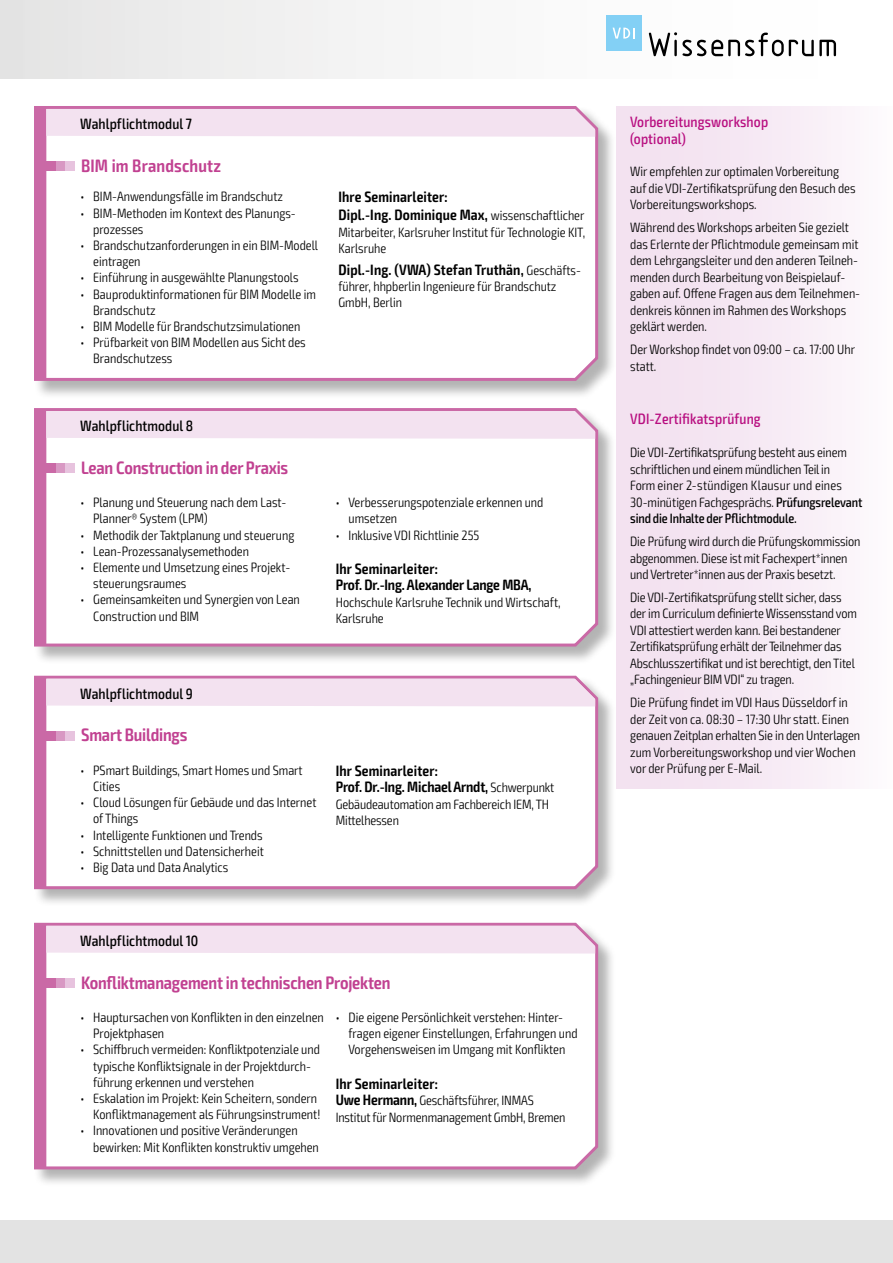
<style>
.page{position:relative;width:893px;height:1263px;background:#fff}
.page>*{position:absolute;margin:0;border:0;box-sizing:border-box;transform-origin:0 0}
.t1{font:600 condensed 18px "Exo 2";letter-spacing:-.01em;color:#c14191}
.t2{font:600 condensed 18px "Exo 2";letter-spacing:.01em;color:#c14191}
.t3{font:600 condensed 15px/18px "Exo 2";letter-spacing:.01em;color:#000}
.t4{font:600 condensed 15px/16.5px "Exo 2";letter-spacing:-.01em;color:#000}
.t5{font:500 condensed 15px "Exo 2";letter-spacing:.005em;color:#000}
.t6{font:500 condensed 15px/16.5px "Exo 2";letter-spacing:.01em;color:#b80e80}
.t7{font:300 condensed 13.5px/16.5px "Exo 2";color:#000}
.s1{font-weight:300;font-size:13.5px}
.s2{font-weight:600;font-size:15px}
.s3{font-weight:500}
</style>
<div class="page">
<div style="left:0;top:1220px;width:893px;height:43px;background:#e3e3e3"></div>
<div style="left:617px;top:106px;width:276px;height:682px;background:linear-gradient(to right,#f1ddee,#fcf8fc)"></div>
<div style="left:1px;top:0;width:892px;height:79px;background:linear-gradient(to right,#e7e7e7,#fff)"></div>
<div style="left:0;top:0;width:23px;height:79px;background:#e3e3e3"></div>
<svg style="left:649px;top:32px;width:187px;height:24px"></svg>
<div style="left:606px;top:15px;width:36px;height:36px;background:#83d0f5"></div>
<svg style="left:613px;top:28px;width:21px;height:11px"></svg>
<div style="left:34px;top:106px;width:582px;height:293px;background:#000;opacity:.3"></div>
<svg style="left:34px;top:106px;width:566px;height:276px"></svg>
<svg style="left:36px;top:107px;width:559px;height:272px"></svg>
<div style="left:50px;top:161px;width:25px;height:10px;background:#e7c3de"></div>
<div style="left:48px;top:161px;width:17px;height:10px;background:#d898c3"></div>
<div style="left:45px;top:161px;width:10px;height:10px;background:#ca69a6"></div>
<div style="left:34px;top:676px;width:582px;height:231px;background:#000;opacity:.3"></div>
<svg style="left:34px;top:675px;width:566px;height:216px"></svg>
<svg style="left:36px;top:677px;width:559px;height:211px"></svg>
<div style="left:50px;top:731px;width:25px;height:9px;background:#e7c3de"></div>
<div style="left:48px;top:731px;width:17px;height:9px;background:#d898c3"></div>
<div style="left:45px;top:731px;width:10px;height:9px;background:#ca69a6"></div>
<div style="left:34px;top:408px;width:582px;height:257px;background:#000;opacity:.3"></div>
<svg style="left:34px;top:408px;width:566px;height:240px"></svg>
<svg style="left:36px;top:410px;width:559px;height:235px"></svg>
<div style="left:50px;top:463px;width:25px;height:10px;background:#e7c3de"></div>
<div style="left:48px;top:463px;width:17px;height:10px;background:#d898c3"></div>
<div style="left:45px;top:463px;width:10px;height:10px;background:#ca69a6"></div>
<div style="left:34px;top:923px;width:582px;height:264px;background:#000;opacity:.3"></div>
<svg style="left:34px;top:922px;width:566px;height:249px"></svg>
<svg style="left:36px;top:924px;width:559px;height:244px"></svg>
<div style="left:50px;top:978px;width:25px;height:9px;background:#e7c3de"></div>
<div style="left:48px;top:978px;width:17px;height:9px;background:#d898c3"></div>
<div style="left:45px;top:978px;width:10px;height:9px;background:#ca69a6"></div>
<p class="t5" style="left:80px;top:115px;width:113px">Wahlpflichtmodul 7</p>
<h1 class="t2" style="left:81px;top:155px;width:141px">BIM im Brandschutz</h1>
<p class="t7" style="left:80px;top:189px;width:204px">• BIM-Anwendungsfälle im Brandschutz</p>
<p class="t7" style="left:93px;top:205px;width:204px;text-indent:-13px">• BIM-Methoden im Kontext des Planungs&shy;prozesses</p>
<p class="t7" style="left:93px;top:237px;width:226px;text-indent:-13px">• Brandschutzanforderungen in ein BIM-Modell eintragen</p>
<p class="t7" style="left:80px;top:270px;width:220px">• Einführung in ausgewählte Planungstools</p>
<p class="t7" style="left:93px;top:286px;width:224px;text-indent:-13px">• Bauproduktinformationen für BIM Modelle im<br>Brandschutz</p>
<p class="t7" style="left:80px;top:318px;width:221px">• BIM Modelle für Brandschutzsimulationen</p>
<p class="t7" style="left:93px;top:335px;width:214px;text-indent:-13px">• Prüfbarkeit von BIM Modellen aus Sicht des<br>Brandschutzess</p>
<p class="t3" style="left:338px;top:188px;width:248px">Ihre Seminarleiter:<br>Dipl.-Ing. Dominique Max, <span class="s1">wissenschaftlicher</span></p>
<p class="t7" style="left:338px;top:224px;width:248px">Mitarbeiter, Karlsruher Institut für Technologie KIT,<br>Karlsruhe</p>
<p class="t3" style="left:338px;top:261px;width:244px">Dipl.-Ing. (VWA) Stefan Truthän, <span class="s1">Geschäfts-</span></p>
<p class="t7" style="left:338px;top:279px;width:220px">führer, hhpberlin Ingenieure für Brandschutz<br>GmbH, Berlin</p>
<p class="t5" style="left:80px;top:417px;width:114px">Wahlpflichtmodul 8</p>
<h1 class="t1" style="left:81px;top:457px;width:209px">Lean Construction in der Praxis</h1>
<p class="t7" style="left:93px;top:495px;width:195px;text-indent:-13px">• Planung und Steuerung nach dem Last-<br>Planner® System (LPM)</p>
<p class="t7" style="left:80px;top:527px;width:216px">• Methodik der Taktplanung und steuerung</p>
<p class="t7" style="left:80px;top:543px;width:170px">• Lean-Prozessanalysemethoden</p>
<p class="t7" style="left:93px;top:559px;width:199px;text-indent:-13px">• Elemente und Umsetzung eines Projekt&shy;steuerungsraumes</p>
<p class="t7" style="left:93px;top:592px;width:208px;text-indent:-13px">• Gemeinsamkeiten und Synergien von Lean<br>Construction und BIM</p>
<p class="t7" style="left:348px;top:495px;width:196px;text-indent:-13px">• Verbesserungspotenziale erkennen und umsetzen</p>
<p class="t7" style="left:336px;top:527px;width:145px">• Inklusive VDI Richtlinie 255</p>
<p class="t4" style="left:336px;top:561px;width:197px">Ihr Seminarleiter:<br>Prof. Dr.-Ing. Alexander Lange MBA,</p>
<p class="t7" style="left:336px;top:594px;width:226px">Hochschule Karlsruhe Technik und Wirtschaft,<br>Karlsruhe</p>
<p class="t5" style="left:80px;top:684px;width:114px">Wahlpflichtmodul 9</p>
<h1 class="t1" style="left:81px;top:724px;width:108px">Smart Buildings</h1>
<p class="t7" style="left:93px;top:762px;width:211px;text-indent:-13px">• PSmart Buildings, Smart Homes und Smart<br>Cities</p>
<p class="t7" style="left:93px;top:795px;width:225px;text-indent:-13px">• Cloud Lösungen für Gebäude und das Internet of Things</p>
<p class="t7" style="left:80px;top:827px;width:184px">• Intelligente Funktionen und Trends</p>
<p class="t7" style="left:80px;top:843px;width:185px">• Schnittstellen und Datensicherheit</p>
<p class="t7" style="left:80px;top:859px;width:149px">• Big Data und Data Analytics</p>
<p class="t4" style="left:336px;top:763px;width:220px">Ihr Seminarleiter:<br>Prof. Dr.-Ing. Michael Arndt, <span class="s1">Schwerpunkt</span></p>
<p class="t7" style="left:336px;top:796px;width:215px">Gebäudeautomation am Fachbereich IEM, TH<br>Mittelhessen</p>
<p class="t5" style="left:80px;top:932px;width:120px">Wahlpflichtmodul 10</p>
<h1 class="t1" style="left:81px;top:971px;width:311px">Konfliktmanagement in technischen Projekten</h1>
<p class="t7" style="left:93px;top:1009px;width:232px;text-indent:-13px">• Hauptursachen von Konflikten in den einzelnen<br>Projektphasen</p>
<p class="t7" style="left:93px;top:1042px;width:228px;text-indent:-13px">• Schiffbruch vermeiden: Konfliktpotenziale und typische Konfliktsignale in der Projektdurch&shy;führung erkennen und verstehen</p>
<p class="t7" style="left:80px;top:1090px;width:241px;text-align:right">• Eskalation im Projekt: Kein Scheitern, sondern<br>Konfliktmanagement als Führungsinstrument!</p>
<p class="t7" style="left:93px;top:1123px;width:227px;text-indent:-13px">• Innovationen und positive Veränderungen bewirken: Mit Konflikten konstruktiv umgehen</p>
<p class="t7" style="left:348px;top:1009px;width:231px;text-indent:-13px">• Die eigene Persönlichkeit verstehen: Hinter&shy;fragen eigener Einstellungen, Erfahrungen und<br>Vorgehensweisen im Umgang mit Konflikten</p>
<p class="t3" style="left:336px;top:1074px;width:104px">Ihr Seminarleiter:</p>
<p class="t7" style="left:336px;top:1092px;width:231px"><span class="s2">Uwe Hermann,</span> Geschäftsführer, INMAS<br>Institut für Normenmanagement GmbH, Bremen</p>
<p class="t6" style="left:630px;top:114px;width:139px">Vorbereitungsworkshop (optional)</p>
<p class="t7" style="left:630px;top:164px;width:227px">Wir empfehlen zur optimalen Vorbereitung auf die VDI-Zertifikatsprüfung den Besuch des<br>Vorbereitungsworkshops.</p>
<p class="t7" style="left:630px;top:220px;width:231px">Während des Workshops arbeiten Sie gezielt das Erlernte der Pflichtmodule gemeinsam mit dem Lehrgangsleiter und den anderen Teilneh&shy;menden durch Bearbeitung von Beispielauf&shy;gaben auf. Offene Fragen aus dem Teilnehmen&shy;denkreis können im Rahmen des Workshops geklärt werden.</p>
<p class="t7" style="left:630px;top:341px;width:226px">Der Workshop findet von 09:00 – ca. 17:00 Uhr statt.</p>
<p class="t6" style="left:630px;top:410px;width:132px">VDI-Zertifikatsprüfung</p>
<p class="t7" style="left:630px;top:444px;width:234px">Die VDI-Zertifikatsprüfung besteht aus einem schriftlichen und einem mündlichen Teil in<br>Form einer 2-stündigen Klausur und eines 30-minütigen Fachgesprächs. <span class="s3">Prüfungsrelevant sind die Inhalte der Pflichtmodule.</span></p>
<p class="t7" style="left:630px;top:533px;width:232px">Die Prüfung wird durch die Prüfungskommission abgenommen. Diese ist mit Fachexpert*innen und Vertreter*innen aus der Praxis besetzt.</p>
<p class="t7" style="left:630px;top:589px;width:228px">Die VDI-Zertifikatsprüfung stellt sicher, dass der im Curriculum definierte Wissensstand vom VDI attestiert werden kann. Bei bestandener Zertifikatsprüfung erhält der Teilnehmer das Abschlusszertifikat und ist berechtigt, den Titel „Fachingenieur BIM VDI“ zu tragen.</p>
<p class="t7" style="left:630px;top:695px;width:231px">Die Prüfung findet im VDI Haus Düsseldorf in der Zeit von ca. 08:30 – 17:30 Uhr statt. Einen genauen Zeitplan erhalten Sie in den Unterlagen zum Vorbereitungsworkshop und vier Wochen vor der Prüfung per E-Mail.</p>
</div>
